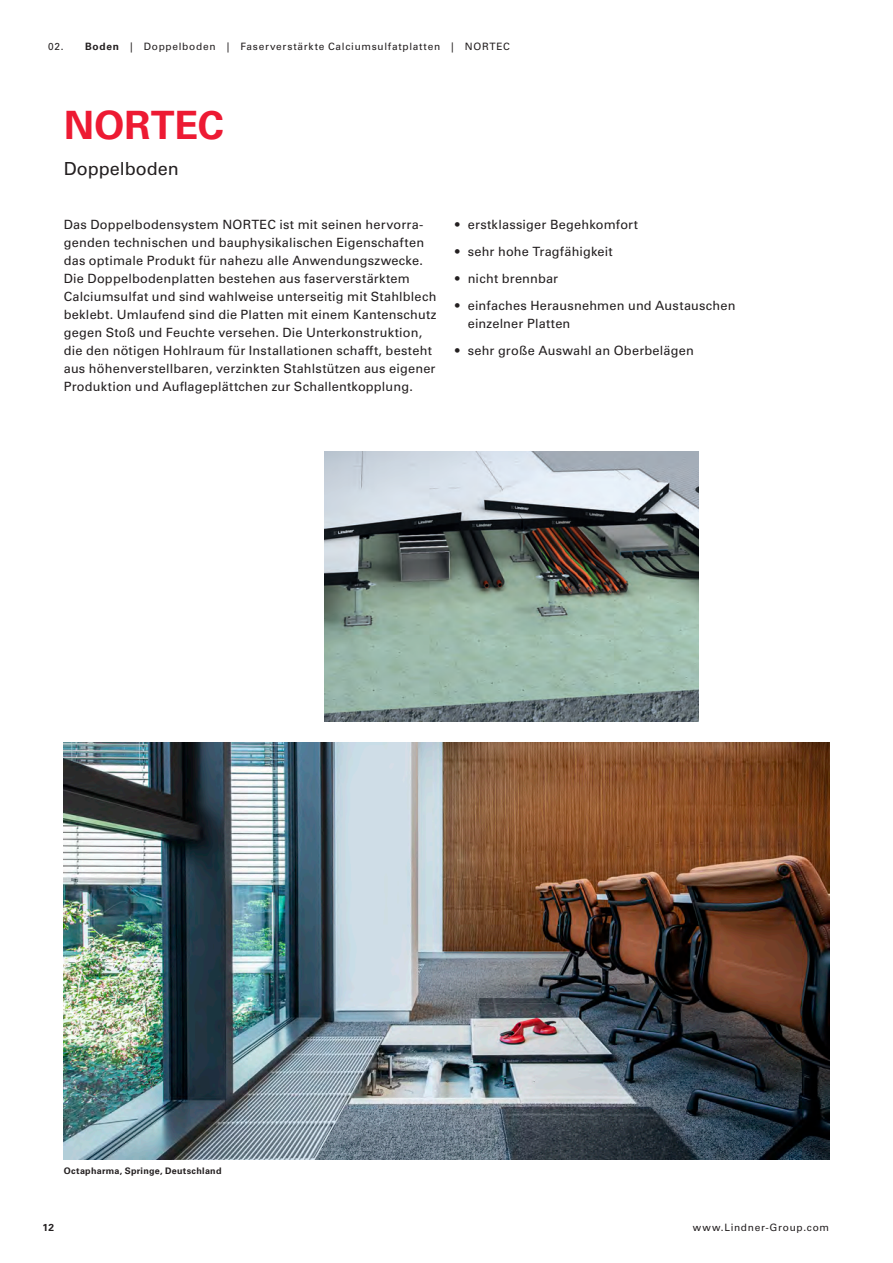
<style>
.page{position:relative;width:893px;height:1263px;background:#fff}
.page>*{position:absolute;margin:0;border:0;box-sizing:border-box;transform-origin:0 0}
.Lindner__H2__-_26pt{font:700 39px "Univers LT Pro 65";color:#ed1a33}
.Lindner__H2__SUB_-_12pt{font:18px "Univers LT Pro 55 Roman";color:#231f20}
.Lindner_Copy_-_8_5pt{font:12.75px/18px "Univers LT Pro 55 Roman";letter-spacing:.015em;color:#231f20}
.Lindner_Rubrikheader_-_6_75pt{font:10.2px "Univers LT Pro 55 Roman";letter-spacing:.07em;color:#231f20}
.t1{font:700 10.2px "Univers LT Pro 65";color:#231f20}
.Lindner_Bildunterschrift_-_6pt{font:700 9px "Univers LT Pro 65";letter-spacing:.03em;color:#231f20}
.s1{font-family:"Univers LT Pro 65";font-weight:700}
</style>
<div class="page">
<img style="left:325px;top:452px;width:374px;height:269px">
<img style="left:64px;top:742px;width:765px;height:417px">
<p class="Lindner_Rubrikheader_-_6_75pt" style="left:48px;top:39px;width:17px">02.</p>
<p class="Lindner_Rubrikheader_-_6_75pt" style="left:85px;top:39px;width:426px"><span class="s1">Boden</span> | Doppelboden | Faserverstärkte Calciumsulfatplatten | NORTEC</p>
<p class="Lindner__H2__-_26pt" style="left:64px;top:98px;width:161px">NORTEC</p>
<p class="Lindner__H2__SUB_-_12pt" style="left:64px;top:156px;width:117px">Doppelboden</p>
<p class="Lindner_Copy_-_8_5pt" style="left:64px;top:215px;width:374px">Das Doppelbodensystem NORTEC ist mit seinen hervorra&shy;genden technischen und bauphysikalischen Eigenschaften das optimale Produkt für nahezu alle Anwendungszwecke.<br>Die Doppelbodenplatten bestehen aus faserverstärktem Calciumsulfat und sind wahlweise unterseitig mit Stahlblech beklebt. Umlaufend sind die Platten mit einem Kantenschutz gegen Stoß und Feuchte versehen. Die Unterkonstruktion, die den nötigen Hohlraum für Installationen schafft, besteht aus höhenverstellbaren, verzinkten Stahlstützen aus eigener Produktion und Auflageplättchen zur Schallentkopplung.</p>
<p class="Lindner_Copy_-_8_5pt" style="left:455px;top:215px;width:185px">• erstklassiger Begehkomfort</p>
<p class="Lindner_Copy_-_8_5pt" style="left:455px;top:242px;width:159px">• sehr hohe Tragfähigkeit</p>
<p class="Lindner_Copy_-_8_5pt" style="left:455px;top:269px;width:105px">• nicht brennbar</p>
<p class="Lindner_Copy_-_8_5pt" style="left:468px;top:296px;width:269px;text-indent:-13px">• einfaches Herausnehmen und Austauschen einzelner Platten</p>
<p class="Lindner_Copy_-_8_5pt" style="left:455px;top:341px;width:240px">• sehr große Auswahl an Oberbelägen</p>
<p class="Lindner_Bildunterschrift_-_6pt" style="left:64px;top:1165px;width:159px">Octapharma, Springe, Deutschland</p>
<p class="t1" style="left:43px;top:1221px;width:13px">12</p>
<p class="Lindner_Rubrikheader_-_6_75pt" style="left:693px;top:1221px;width:138px">www.Lindner-Group.com</p>
</div>
